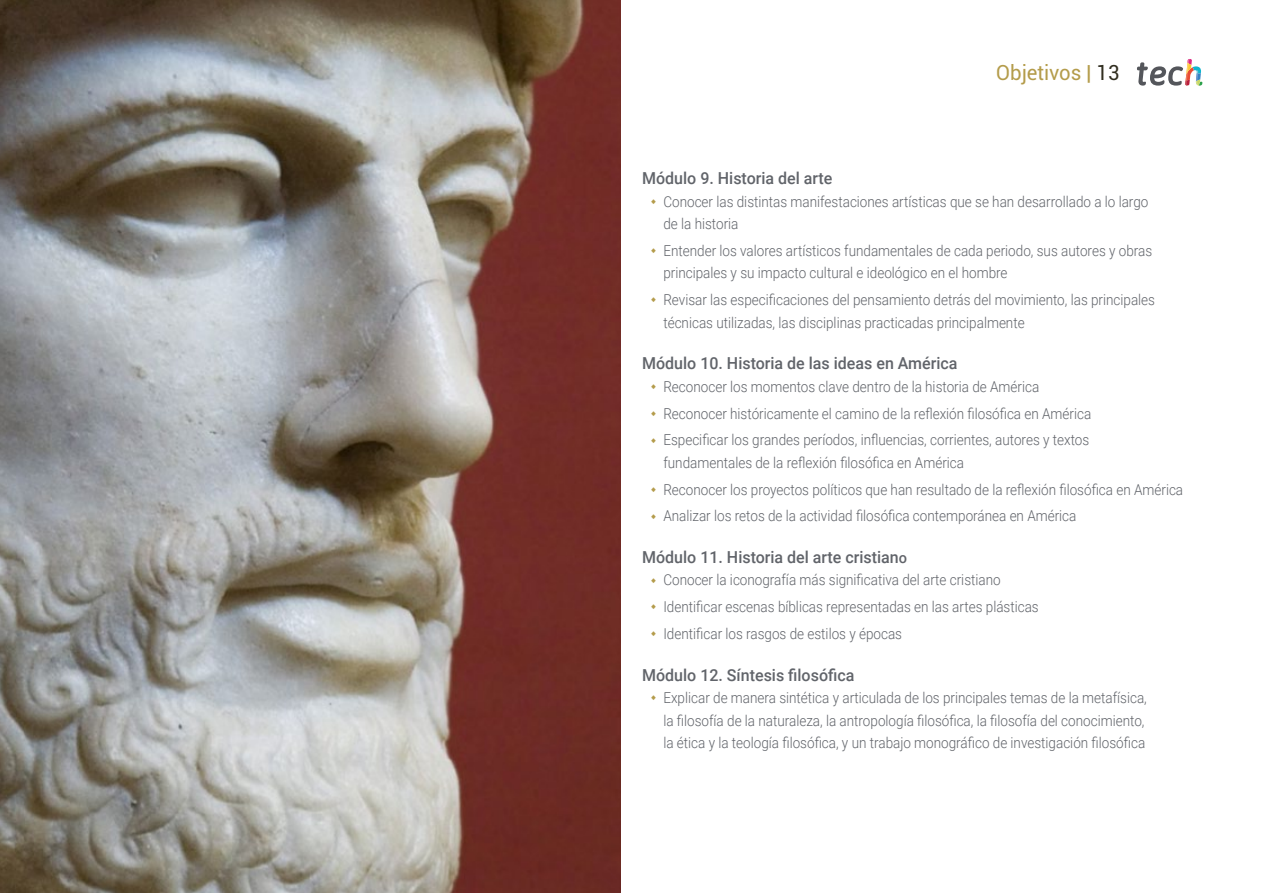
<style>
.page{position:relative;width:1263px;height:893px;background:#fff}
.page>*{position:absolute;margin:0;border:0;box-sizing:border-box;transform-origin:0 0}
.t1{font:21px "Roboto";color:#b49c4b}
.t2{font:500 16.5px "Roboto";color:#61646a}
.t3{font:300 15px/26.7px "Roboto";color:#61646a;scale:.9 1}
.s1{color:#312e20}
.s2{font-size:15px}
</style>
<div class="page">
<svg style="left:1137px;top:59px;width:65px;height:27px"></svg>
<img style="left:0;top:0;width:621px;height:893px">
<h1 class="t1" style="left:996px;top:57px;width:125px">Objetivos | <span class="s1">13</span></h1>
<p class="t2" style="left:642px;top:167px;width:192px">Módulo 9. Historia del arte</p>
<p class="t3" style="left:663px;top:189px;width:540px;line-height:22.5px">Conocer las distintas manifestaciones artísticas que se han desarrollado a lo largo de la historia</p>
<p class="t3" style="left:663px;top:239px;width:545px;line-height:22.5px">Entender los valores artísticos fundamentales de cada periodo, sus autores y obras principales y su impacto cultural e ideológico en el hombre</p>
<p class="t3" style="left:663px;top:288px;width:548px;line-height:22.5px">Revisar las especificaciones del pensamiento detrás del movimiento, las principales técnicas utilizadas, las disciplinas practicadas principalmente</p>
<p class="t2" style="left:642px;top:352px;width:317px">Módulo 10. Historia de las ideas en América</p>
<p class="t3" style="left:663px;top:372px;width:477px">Reconocer los momentos clave dentro de la historia de América<br>Reconocer históricamente el camino de la reflexión filosófica en América<br>Especificar los grandes períodos, influencias, corrientes, autores y textos</p>
<p class="t3" style="left:663px;top:448px;width:579px">fundamentales de la reflexión filosófica en América<br>Reconocer los proyectos políticos que han resultado de la reflexión filosófica en América<br>Analizar los retos de la actividad filosófica contemporánea en América</p>
<p class="t2" style="left:642px;top:546px;width:267px">Módulo 11. Historia del arte cristian<span class="s2">o</span></p>
<p class="t3" style="left:663px;top:566px;width:419px">Conocer la iconografía más significativa del arte cristiano<br>Identificar escenas bíblicas representadas en las artes plásticas<br>Identificar los rasgos de estilos y épocas</p>
<p class="t2" style="left:642px;top:663px;width:214px">Módulo 12. Síntesis filosófica</p>
<p class="t3" style="left:663px;top:686px;width:539px;line-height:22.5px">Explicar de manera sintética y articulada de los principales temas de la metafísica, la filosofía de la naturaleza, la antropología filosófica, la filosofía del conocimiento, la ética y la teología filosófica, y un trabajo monográfico de investigación filosófica</p>
</div>
